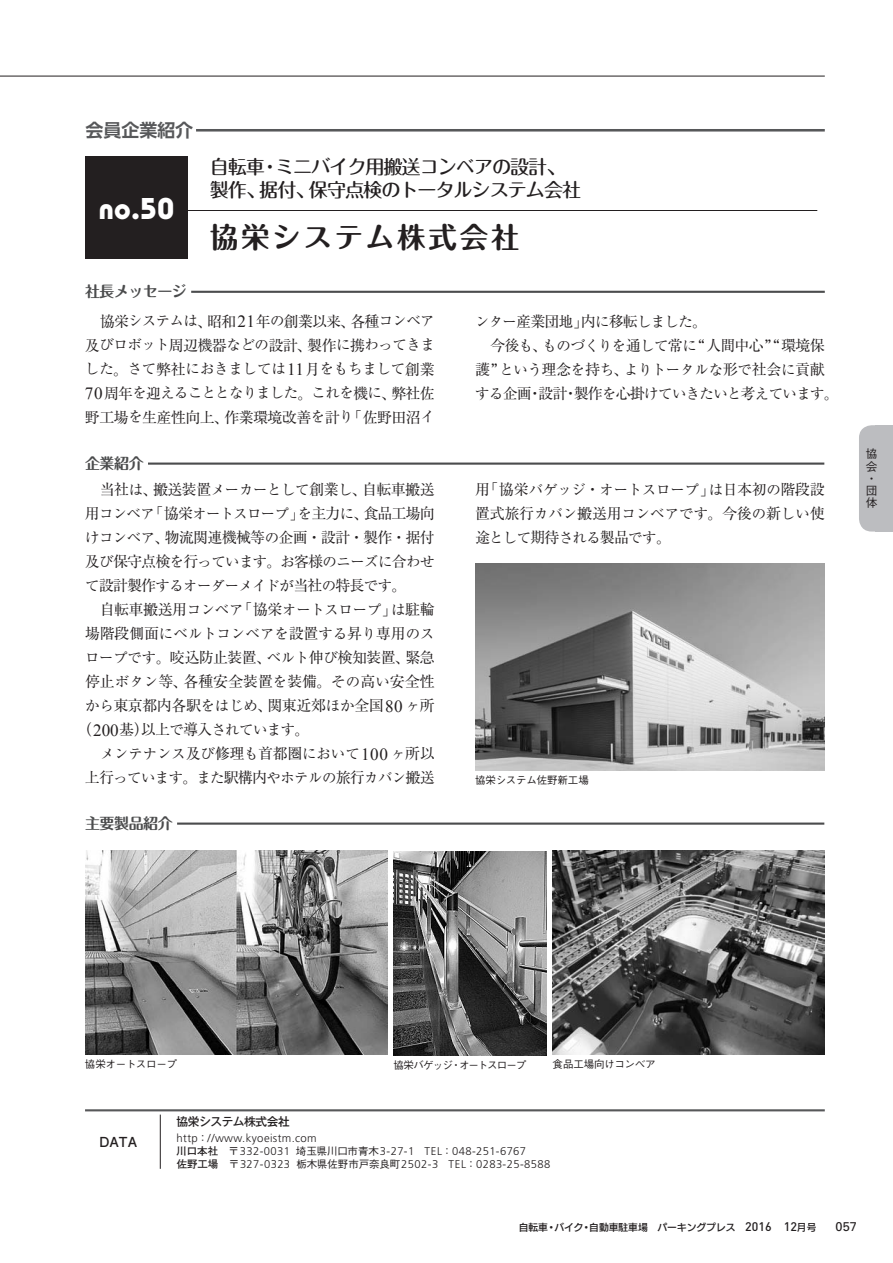
<style>
.page{position:relative;width:893px;height:1263px;background:#fff}
.page>*{position:absolute;margin:0;border:0;box-sizing:border-box;transform-origin:0 0}
.t1{font:700 30px "Bauhaus";color:#fff}
.t2{font:700 28.5px "Maru Fo Pro";letter-spacing:.095em;color:#231f20}
.t3{font:500 19.2px/22.5px "Maru Fo Pro";letter-spacing:-.055em;color:#231f20}
.t4{font:700 18px "UD Shin Go Pro De";color:#57585a}
.t5{font:15px/24px "Ryumin Pr 5";letter-spacing:-.04em;color:#231f20;text-align:justify}
.t6{font:15px "Ryumin Pr 5";letter-spacing:-.06em;color:#231f20}
.t7{font:700 15px "Maru Fo Pro";letter-spacing:-.03em;color:#4b4c4d}
.t8{font:14.4px/24px "Ryumin Pr 5";letter-spacing:-.03em;color:#231f20;text-align:justify}
.t9{font:14.4px/24px "Ryumin Pr 5";letter-spacing:-.01em;color:#231f20;text-align:right}
.t10{font:14.4px "Ryumin Pr 5";color:#231f20}
.t11{font:700 13.8px "Futo Go B101 Pr 5";color:#231f20}
.t12{font:12.75px "Univers";color:#231f20}
.t13{font:500 11.7px "Gothic MB101 Pr 5";letter-spacing:-.035em;color:#231f20}
.t14{font:500 11.7px/12.1px "Gothic BBB Pro";color:#231f20}
.t15{font:300 11.4px "Frutiger";letter-spacing:.035em;color:#231f20}
.t16{font:300 11.25px/13.5px "Frutiger";letter-spacing:.035em;color:#231f20}
.t17{font:500 10.5px "Gothic BBB Pr 5";letter-spacing:-.025em;color:#231f20}
.t18{font:500 10.5px "Gothic BBB Pr 5";letter-spacing:-.085em;color:#231f20}
.t19{font:9.75px "New Rodin CID DB";color:#231f20}
.s1{font-size:14.4px}
.s2{font-family:"Hira Min Pro W3"}
.s3{font-family:"Times New Roman";font-size:17.1px}
.s4{font-size:15px}
.s5{font-family:"Hira Min Pro W3";font-size:15px}
.s6{font-family:"Gothic BBB Pr 5";font-weight:500;font-size:10.65px}
.s7{font-family:"Futo Go B101 Pr 5";font-weight:700;font-size:10.5px}
.s8{font-family:"Gothic BBB Pr 5";font-weight:500;font-size:10.5px}
.s9{font-family:"DIN";font-weight:500;font-size:12.3px}
</style>
<div class="page">
<div style="left:859px;top:425px;width:34px;height:106px;background:#bcbdc0;border-radius:13px"></div>
<div style="left:876px;top:425px;width:17px;height:106px;background:#bcbdc0"></div>
<hr style="left:0;top:76px;width:825px;height:1px;background:#231f20">
<img style="left:553px;top:851px;width:272px;height:204px">
<hr style="left:85px;top:291px;width:740px;height:2px;background:#4b4c4d">
<div style="left:85px;top:280px;width:106px;height:26px;background:#fff"></div>
<hr style="left:85px;top:462px;width:739px;height:3px;background:#4b4c4d">
<div style="left:85px;top:452px;width:63px;height:25px;background:#fff"></div>
<hr style="left:85px;top:822px;width:739px;height:3px;background:#4b4c4d">
<div style="left:85px;top:812px;width:92px;height:25px;background:#fff"></div>
<div style="left:85px;top:156px;width:103px;height:103px;background:#231f20"></div>
<hr style="left:196px;top:129px;width:629px;height:3px;background:#57585a">
<hr style="left:180px;top:210px;width:637px;height:1px;background:#231f20">
<hr style="left:85px;top:1109px;width:740px;height:2px;background:#57585a">
<hr style="left:160px;top:1114px;width:1px;height:55px;background:#231f20">
<img style="left:85px;top:851px;width:303px;height:204px">
<img style="left:475px;top:564px;width:350px;height:206px">
<img style="left:394px;top:851px;width:153px;height:204px">
<p class="t4" style="left:85px;top:116px;width:109px">会員企業紹介</p>
<h1 class="t1" style="left:99px;top:190px;width:77px">no.50</h1>
<p class="t7" style="left:85px;top:280px;width:103px">社長メッセージ</p>
<h3 class="t3" style="left:210px;top:153px;width:373px">自転車・ミニバイク用搬送コンベアの設計、製作、据付、保守点検のトータルシステム会社</h3>
<h2 class="t2" style="left:210px;top:214px;width:311px">協栄システム株式会社</h2>
<p class="t6" style="left:100px;top:309px;width:336px">協栄<span class="s1">システムは</span><span class="s2">、</span>昭和<span class="s3">21</span>年<span class="s1">の</span>創業以来<span class="s2">、</span>各種<span class="s1">コンベア</span></p>
<p class="t8" style="left:85px;top:332px;width:351px"><span class="s4">及</span>びロボット<span class="s4">周辺機器</span>などの<span class="s4">設計</span><span class="s5">、</span><span class="s4">製作</span>に<span class="s4">携</span>わってきました<span class="s5">。</span>さて<span class="s4">弊社</span>におきましては<span class="s3">11</span><span class="s4">月</span>をもちまして<span class="s4">創業</span><span class="s3">70</span><span class="s4">周年</span>を<span class="s4">迎</span>えることとなりました<span class="s5">。</span>これを<span class="s4">機</span>に<span class="s5">、</span><span class="s4">弊社佐</span></p>
<p class="t5" style="left:85px;top:404px;width:351px">野工場<span class="s1">を</span>生産性向上<span class="s2">、</span>作業環境改善<span class="s1">を</span>計<span class="s1">り</span><span class="s2">「</span>佐野田沼<span class="s1">イ</span></p>
<p class="t7" style="left:85px;top:451px;width:60px">企業紹介</p>
<p class="t5" style="left:100px;top:477px;width:336px">当社<span class="s1">は</span><span class="s2">、</span>搬送装置<span class="s1">メーカーとして</span>創業<span class="s1">し</span><span class="s2">、</span>自転車搬送</p>
<p class="t8" style="left:85px;top:501px;width:351px"><span class="s4">用</span>コンベア<span class="s5">「</span><span class="s4">協栄</span>オートスロープ<span class="s5">」</span>を<span class="s4">主力</span>に<span class="s5">、</span><span class="s4">食品工場向</span></p>
<p class="t5" style="left:85px;top:525px;width:351px"><span class="s1">けコンベア</span><span class="s2">、</span>物流関連機械等<span class="s1">の</span>企画<span class="s2">・</span>設計<span class="s2">・</span>製作<span class="s2">・</span>据付</p>
<p class="t8" style="left:85px;top:549px;width:351px"><span class="s4">及</span>び<span class="s4">保守点検</span>を<span class="s4">行</span>っています<span class="s5">。</span>お<span class="s4">客様</span>のニーズに<span class="s4">合</span>わせて<span class="s4">設計製作</span>するオーダーメイドが<span class="s4">当社</span>の<span class="s4">特長</span>です<span class="s5">。</span></p>
<p class="t9" style="left:85px;top:597px;width:351px"><span class="s4">自転車搬送用</span>コンベア<span class="s5">「</span><span class="s4">協栄</span>オートスロープ<span class="s5">」</span>は<span class="s4">駐輪場階段側面</span>にベルトコンベアを<span class="s4">設置</span>する<span class="s4">昇</span>り<span class="s4">専用</span>のス</p>
<p class="t5" style="left:85px;top:645px;width:351px"><span class="s1">ロープです</span><span class="s2">。</span>咬込防止装置<span class="s2">、</span><span class="s1">ベルト</span>伸<span class="s1">び</span>検知装置<span class="s2">、</span>緊急停止<span class="s1">ボタン</span>等<span class="s2">、</span>各種安全装置<span class="s1">を</span>装備<span class="s2">。</span><span class="s1">その</span>高<span class="s1">い</span>安全性<span class="s1">から</span>東京都内各駅<span class="s1">をはじめ</span><span class="s2">、</span>関東近郊<span class="s1">ほか</span>全国<span class="s3">80</span> <span class="s1">ヶ</span>所</p>
<p class="t8" style="left:77px;top:717px;width:234px"><span class="s5">（</span><span class="s3">200</span><span class="s4">基</span><span class="s5">）</span><span class="s4">以上</span>で<span class="s4">導入</span>されています<span class="s5">。</span></p>
<p class="t10" style="left:100px;top:742px;width:336px">メンテナンス<span class="s4">及</span>び<span class="s4">修理</span>も<span class="s4">首都圏</span>において<span class="s3">100</span> ヶ<span class="s4">所以</span></p>
<p class="t8" style="left:85px;top:765px;width:351px"><span class="s4">上行</span>っています<span class="s5">。</span>また<span class="s4">駅構内</span>やホテルの<span class="s4">旅行</span>カバン<span class="s4">搬送</span></p>
<p class="t7" style="left:85px;top:811px;width:89px">主要製品紹介</p>
<p class="t8" style="left:475px;top:308px;width:233px">ンター<span class="s4">産業団地</span><span class="s5">」</span><span class="s4">内</span>に<span class="s4">移転</span>しました<span class="s5">。</span></p>
<p class="t5" style="left:490px;top:332px;width:336px">今後<span class="s1">も</span><span class="s2">、</span><span class="s1">ものづくりを</span>通<span class="s1">して</span>常<span class="s1">に</span><span class="s2">“</span>人間中心<span class="s2">”“</span>環境保</p>
<p class="t8" style="left:475px;top:356px;width:365px"><span class="s4">護</span><span class="s5">”</span>という<span class="s4">理念</span>を<span class="s4">持</span>ち<span class="s5">、</span>よりトータルな<span class="s4">形</span>で<span class="s4">社会</span>に<span class="s4">貢献</span>する<span class="s4">企画</span><span class="s5">・</span><span class="s4">設計</span><span class="s5">・</span><span class="s4">製作</span>を<span class="s4">心掛</span>けていきたいと<span class="s4">考</span>えています<span class="s5">。</span></p>
<p class="t8" style="left:475px;top:477px;width:351px"><span class="s4">用</span><span class="s5">「</span><span class="s4">協栄</span>バゲッジ<span class="s5">・</span>オートスロープ<span class="s5">」</span>は<span class="s4">日本初</span>の<span class="s4">階段設置式旅行</span>カバン<span class="s4">搬送用</span>コンベアです<span class="s5">。</span><span class="s4">今後</span>の<span class="s4">新</span>しい<span class="s4">使途</span>として<span class="s4">期待</span>される<span class="s4">製品</span>です<span class="s5">。</span></p>
<p class="t17" style="left:475px;top:771px;width:115px">協栄システム佐野新工場</p>
<p class="t14" style="left:866px;top:446px;width:13px">協会・団体</p>
<p class="t17" style="left:85px;top:1056px;width:94px">協栄オートスロープ</p>
<p class="t18" style="left:394px;top:1056px;width:134px">協栄バゲッジ・オートスロープ</p>
<p class="t17" style="left:553px;top:1056px;width:105px">食品工場向けコンベア</p>
<p class="t11" style="left:99px;top:1131px;width:40px">DATA</p>
<p class="t13" style="left:177px;top:1112px;width:115px">協栄システム株式会社</p>
<p class="t15" style="left:177px;top:1132px;width:142px">http<span class="s6">：</span>//www.kyoeistm.com</p>
<p class="t16" style="left:177px;top:1144px;width:375px"><span class="s7">川口本社</span> <span class="s8">〒</span>332-0031 <span class="s8">埼玉県川口市青木</span>3-27-1 TEL<span class="s8">：</span>048-251-6767<br><span class="s7">佐野工場</span> <span class="s8">〒</span>327-0323 <span class="s8">栃木県佐野市戸奈良町</span>2502-3 TEL<span class="s8">：</span>0283-25-8588</p>
<p class="t19" style="left:509px;top:1220px;width:309px">　自転車・バイク・自動車駐車場　パーキングプレス　<span class="s9">2016 12</span>月号</p>
<p class="t12" style="left:836px;top:1219px;width:23px">057</p>
</div>
